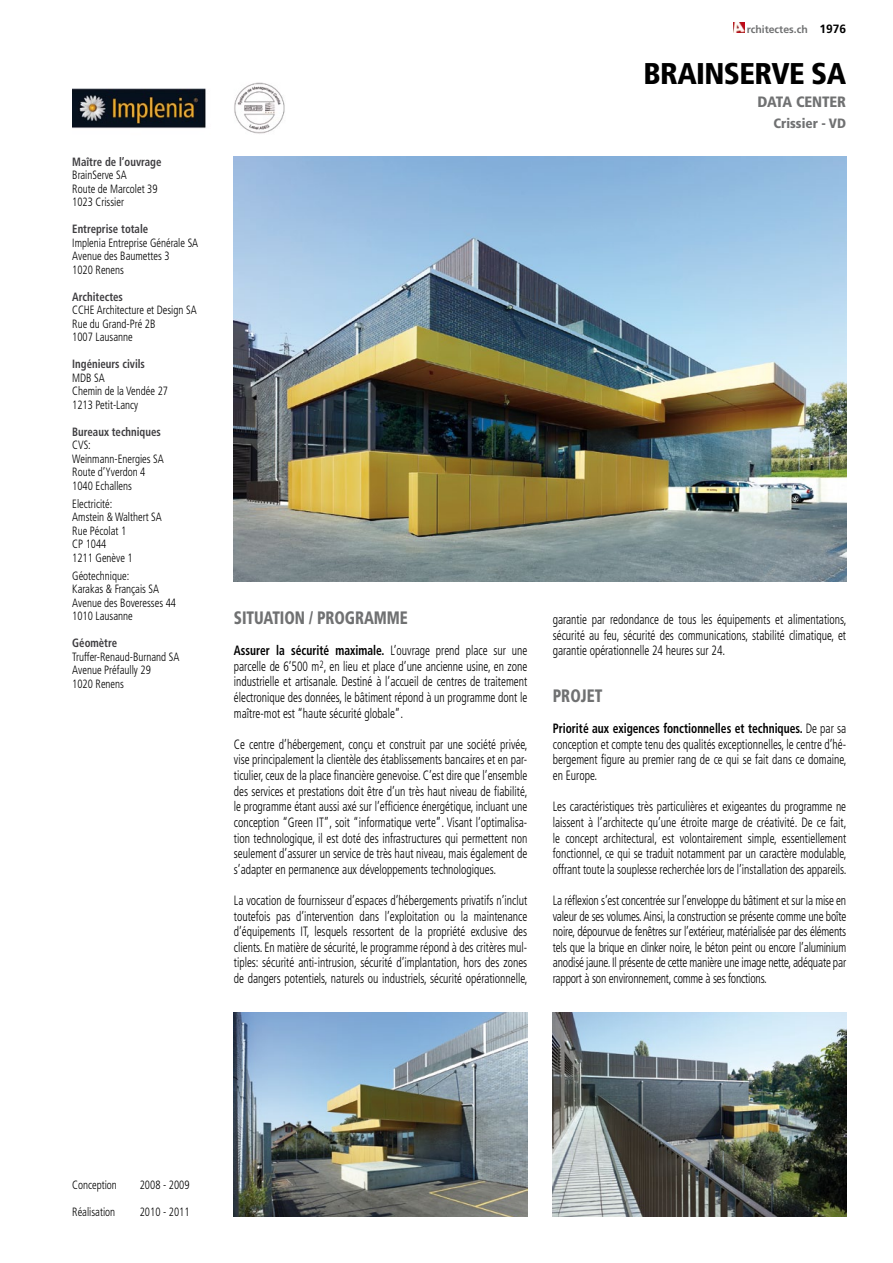
<style>
.page{position:relative;width:893px;height:1263px;background:#fff}
.page>*{position:absolute;margin:0;border:0;box-sizing:border-box;transform-origin:0 0}
.t1{font:900 condensed 30px "Frutiger";letter-spacing:-.02em;color:#000}
.t2{font:900 condensed 18px "Frutiger";letter-spacing:-.005em;color:#707172;scale:.85 1}
.t3{font:900 condensed 15px "Frutiger";letter-spacing:-.005em;color:#707172}
.t4{font:300 condensed 13.5px/15.6px "Frutiger";color:#000;text-align:justify;scale:.85 1}
.t5{font:900 condensed 13.5px "Frutiger";color:#707172}
.t6{font:300 condensed 12px/13.5px "Frutiger";color:#000;scale:.9 1}
.t7{font:700 condensed 12px "Frutiger";color:#3e3d40;scale:.9 1}
.t8{font:700 10.5px "Frutiger";color:#707172}
.s1{font-size:12px;color:#000}
.s2{font-weight:700}
</style>
<div class="page">
<img style="left:72px;top:82px;width:213px;height:52px">
<img style="left:234px;top:157px;width:612px;height:425px">
<img style="left:553px;top:1013px;width:293px;height:204px">
<img style="left:234px;top:1013px;width:293px;height:204px">
<svg style="left:734px;top:23px;width:11px;height:10px"></svg>
<p class="t7" style="left:72px;top:154px;width:101px">Maître de l’ouvrage</p>
<p class="t6" style="left:72px;top:168px;width:96px">BrainServe SA<br>Route de Marcolet 39<br>1023 Crissier</p>
<p class="t7" style="left:72px;top:222px;width:86px">Entreprise totale</p>
<p class="t6" style="left:72px;top:236px;width:142px">Implenia Entreprise Générale SA<br>Avenue des Baumettes 3<br>1020 Renens</p>
<p class="t7" style="left:72px;top:289px;width:58px">Architectes</p>
<p class="t6" style="left:72px;top:303px;width:140px">CCHE Architecture et Design SA<br>Rue du Grand-Pré 2B<br>1007 Lausanne</p>
<p class="t7" style="left:72px;top:357px;width:82px">Ingénieurs civils</p>
<p class="t6" style="left:72px;top:371px;width:108px">MDB SA<br>Chemin de la Vendée 27<br>1213 Petit-Lancy</p>
<p class="t7" style="left:72px;top:424px;width:100px">Bureaux techniques</p>
<p class="t6" style="left:72px;top:438px;width:103px">CVS:<br>Weinmann-Energies SA<br>Route d’Yverdon 4<br>1040 Echallens</p>
<p class="t6" style="left:72px;top:497px;width:101px">Electricité:<br>Amstein &amp; Walthert SA<br>Rue Pécolat 1<br>CP 1044<br>1211 Genève 1</p>
<p class="t6" style="left:72px;top:569px;width:117px">Géotechnique:<br>Karakas &amp; Français SA<br>Avenue des Boveresses 44<br>1010 Lausanne</p>
<p class="t7" style="left:72px;top:636px;width:51px">Géomètre</p>
<p class="t6" style="left:72px;top:650px;width:121px">Truffer-Renaud-Burnand SA<br>Avenue Préfaully 29<br>1020 Renens</p>
<p class="t8" style="left:747px;top:23px;width:101px">rchitectes.ch <span class="s1">1976</span></p>
<h1 class="t1" style="left:644px;top:56px;width:204px">BRAINSERVE SA</h1>
<p class="t3" style="left:757px;top:92px;width:90px">DATA CENTER</p>
<p class="t5" style="left:773px;top:115px;width:74px">Crissier - VD</p>
<h2 class="t2" style="left:234px;top:607px;width:206px">SITUATION / PROGRAMME</h2>
<p class="t4" style="left:234px;top:643px;width:347px"><span class="s2">Assurer la sécurité maximale.</span> L’ouvrage prend place sur une parcelle de 6’500 m<sup>2</sup>, en lieu et place d’une ancienne usine, en zone industrielle et artisanale. Destiné à l’accueil de centres de traitement électronique des données, le bâtiment répond à un programme dont le maître-mot est “haute sécurité globale”.</p>
<p class="t4" style="left:234px;top:737px;width:347px">Ce centre d’hébergement, conçu et construit par une société privée, vise principalement la clientèle des établissements bancaires et en par&shy;ticulier, ceux de la place financière genevoise. C’est dire que l’ensemble des services et prestations doit être d’un très haut niveau de fiabilité, le programme étant aussi axé sur l’efficience énergétique, incluant une conception “Green IT”, soit “informatique verte”. Visant l’optimalisa&shy;tion technologique, il est doté des infrastructures qui permettent non seulement d’assurer un service de très haut niveau, mais également de s’adapter en permanence aux développements technologiques.</p>
<p class="t4" style="left:234px;top:893px;width:347px">La vocation de fournisseur d’espaces d’hébergements privatifs n’inclut toutefois pas d’intervention dans l’exploitation ou la maintenance d’équipements IT, lesquels ressortent de la propriété exclusive des clients. En matière de sécurité, le programme répond à des critères mul&shy;tiples: sécurité anti-intrusion, sécurité d’implantation, hors des zones de dangers potentiels, naturels ou industriels, sécurité opérationnelle,</p>
<p class="t4" style="left:553px;top:612px;width:347px">garantie par redondance de tous les équipements et alimentations, sécurité au feu, sécurité des communications, stabilité climatique, et garantie opérationnelle 24 heures sur 24.</p>
<h2 class="t2" style="left:553px;top:685px;width:60px">PROJET</h2>
<p class="t4" style="left:553px;top:721px;width:347px"><span class="s2">Priorité aux exigences fonctionnelles et techniques.</span> De par sa conception et compte tenu des qualités exceptionnelles, le centre d’hé&shy;bergement figure au premier rang de ce qui se fait dans ce domaine, en Europe.</p>
<p class="t4" style="left:553px;top:799px;width:347px">Les caractéristiques très particulières et exigeantes du programme ne laissent à l’architecte qu’une étroite marge de créativité. De ce fait, le concept architectural, est volontairement simple, essentiellement fonctionnel, ce qui se traduit notamment par un caractère modulable, offrant toute la souplesse recherchée lors de l’installation des appareils.</p>
<p class="t4" style="left:553px;top:893px;width:347px">La réflexion s’est concentrée sur l’enveloppe du bâtiment et sur la mise en valeur de ses volumes. Ainsi, la construction se présente comme une boîte noire, dépourvue de fenêtres sur l’extérieur, matérialisée par des éléments tels que la brique en clinker noire, le béton peint ou encore l’aluminium anodisé jaune. Il présente de cette manière une image nette, adéquate par rapport à son environnement, comme à ses fonctions.</p>
<p class="t6" style="left:72px;top:1178px;width:51px">Conception</p>
<p class="t6" style="left:140px;top:1178px;width:57px">2008 - 2009</p>
<p class="t6" style="left:72px;top:1205px;width:49px">Réalisation</p>
<p class="t6" style="left:140px;top:1205px;width:57px">2010 - 2011</p>
</div>
